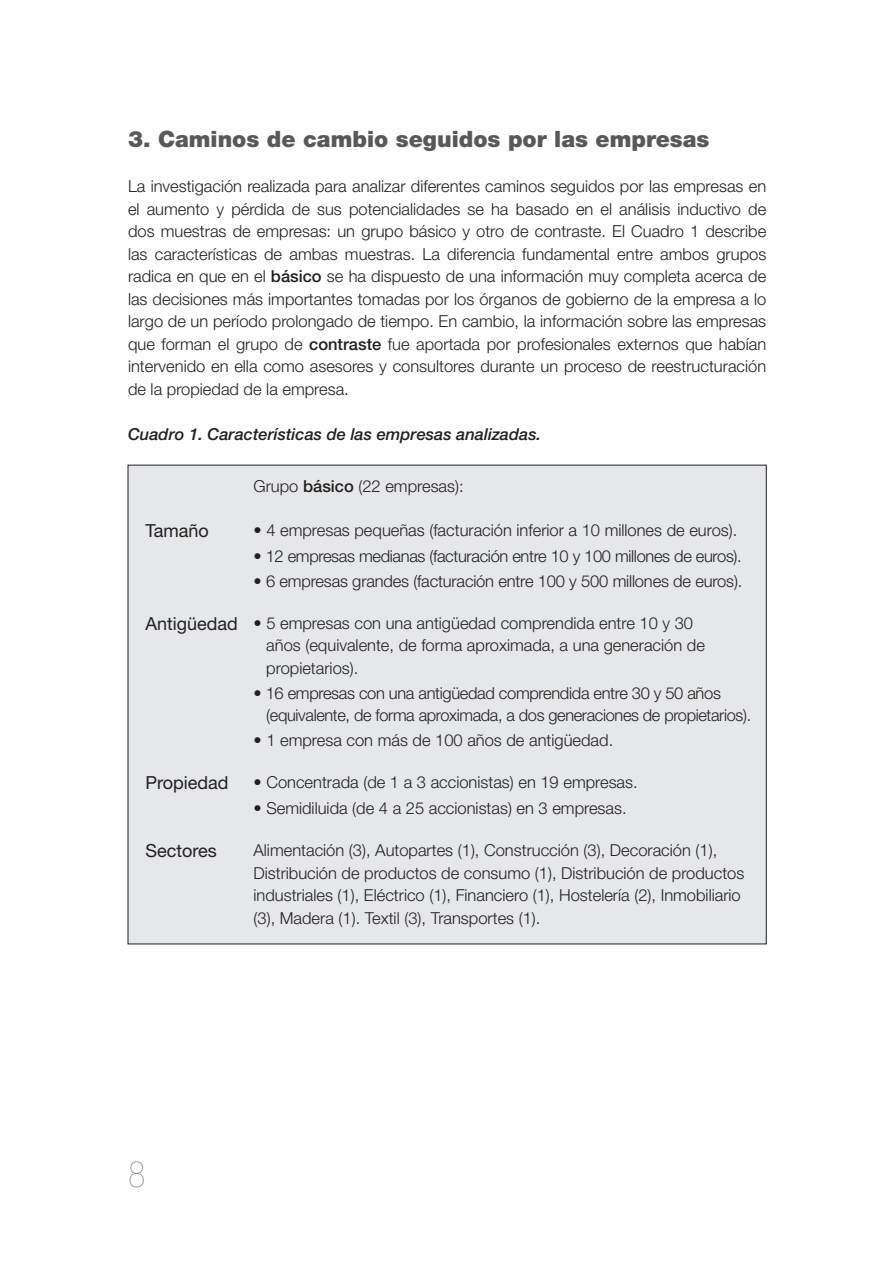
<style>
.page{position:relative;width:893px;height:1264px;background:#fff}
.page>*{position:absolute;margin:0;border:0;box-sizing:border-box;transform-origin:0 0}
.t1{font:900 condensed 36px "Helvetica Neue";color:#76787b}
.t2{font:900 22.5px "Helvetica Neue";color:#57585a}
.t3{font:18px "Helvetica Neue";color:#231f20}
.t4{font:300 16.5px/22.5px "Helvetica Neue";color:#231f20}
.t5{font:300 16.5px/22.5px "Helvetica Neue";letter-spacing:-.02em;color:#231f20}
.t6{font:italic 500 16.5px "Helvetica Neue";color:#231f20}
.s1{font-weight:500}
.s2{font-weight:400;font-size:18px}
</style>
<div class="page">
<div style="left:128px;top:465px;width:638px;height:479px;background:#e6e7e9"></div>
<h2 class="t2" style="left:128px;top:131px;width:583px">3. Caminos de cambio seguidos por las empresas</h2>
<p class="t4" style="left:128px;top:176px;width:639px;text-align:justify">La investigación realizada para analizar diferentes caminos seguidos por las empresas en el aumento y pérdida de sus potencialidades se ha basado en el análisis inductivo de dos muestras de empresas: un grupo básico y otro de contraste. El Cuadro 1 describe las características de ambas muestras. La diferencia fundamental entre ambos grupos radica en que en el <span class="s1">básico</span> se ha dispuesto de una información muy completa acerca de las decisiones más importantes tomadas por los órganos de gobierno de la empresa a lo largo de un período prolongado de tiempo. En cambio, la información sobre las empresas que forman el grupo de <span class="s1">contraste</span> fue aportada por profesionales externos que habían intervenido en ella como asesores y consultores durante un proceso de reestructuración de la propiedad de la empresa.</p>
<p class="t6" style="left:128px;top:428px;width:414px">Cuadro 1. Características de las empresas analizadas.</p>
<p class="t4" style="left:253px;top:477px;width:212px">Grupo <span class="s1">básico</span> (22 empresas):</p>
<p class="t3" style="left:145px;top:524px;width:65px">Tamaño</p>
<p class="t4" style="left:253px;top:520px;width:485px">• 4 empresas pequeñas (facturación inferior a 10 millones de euros).</p>
<p class="t5" style="left:253px;top:546px;width:490px">• 12 empresas medianas (facturación entre 10 y 100 millones de euros).</p>
<p class="t4" style="left:253px;top:571px;width:490px">• 6 empresas grandes (facturación entre 100 y 500 millones de euros).</p>
<p class="t4" style="left:266px;top:613px;width:440px;text-indent:-121px"><span class="s2">Antigüedad</span> • 5 empresas con una antigüedad comprendida entre 10 y 30 años (equivalente, de forma aproximada, a una generación de propietarios).</p>
<p class="t5" style="left:266px;top:683px;width:486px;text-indent:-13px">• 16 empresas con una antigüedad comprendida entre 30 y 50 años (equivalente, de forma aproximada, a dos generaciones de propietarios).</p>
<p class="t4" style="left:253px;top:730px;width:361px">• 1 empresa con más de 100 años de antigüedad.</p>
<p class="t3" style="left:145px;top:776px;width:85px">Propiedad</p>
<p class="t4" style="left:253px;top:772px;width:385px">• Concentrada (de 1 a 3 accionistas) en 19 empresas.</p>
<p class="t4" style="left:253px;top:798px;width:374px">• Semidiluida (de 4 a 25 accionistas) en 3 empresas.</p>
<p class="t3" style="left:145px;top:844px;width:73px">Sectores</p>
<p class="t4" style="left:253px;top:840px;width:492px">Alimentación (3), Autopartes (1), Construcción (3), Decoración (1), Distribución de productos de consumo (1), Distribución de productos industriales (1), Eléctrico (1), Financiero (1), Hostelería (2), Inmobiliario (3), Madera (1). Textil (3), Transportes (1).</p>
<h1 class="t1" style="left:128px;top:1161px;width:19px">8</h1>
</div>
